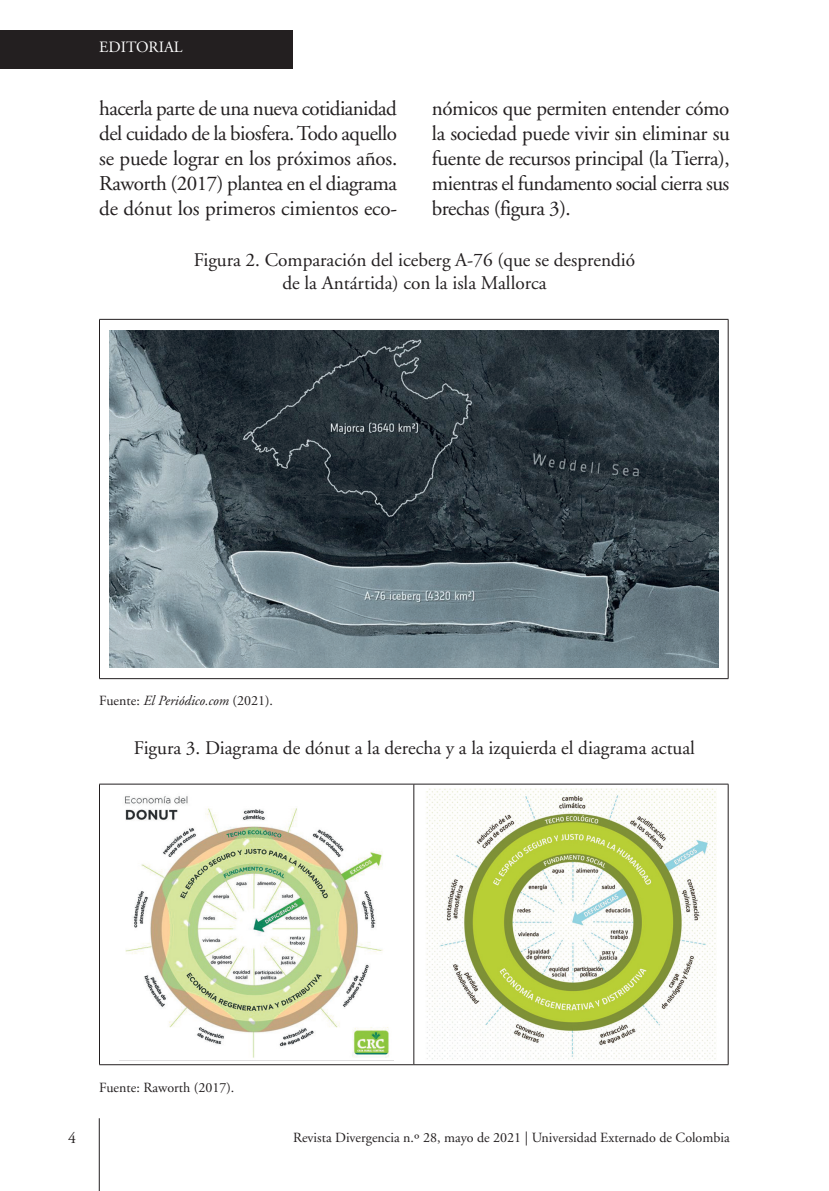
<style>
.page{position:relative;width:829px;height:1191px;background:#fff}
.page>*{position:absolute;margin:0;border:0;box-sizing:border-box;transform-origin:0 0}
.t1{font:21px/25.2px "Adobe Garamond";letter-spacing:-.025em;color:#231f20;text-align:justify}
.t2{font:19.25px/23.1px "Adobe Garamond";color:#231f20;text-align:center}
.t3{font:15.75px "Adobe Garamond";color:#fff}
.t4{font:15.75px "Adobe Garamond";color:#231f20}
.t5{font:14px "Adobe Garamond";color:#231f20}
.t6{font:italic 14px "Adobe Garamond";color:#231f20}
.s1{font-style:normal}
</style>
<div class="page">
<hr style="left:99px;top:1118px;width:1px;height:73px;background:#231f20">
<div style="left:0;top:30px;width:293px;height:39px;background:#231f20"></div>
<hr style="left:99px;top:319px;width:629px;height:1px;background:#231f20">
<hr style="left:99px;top:319px;width:1px;height:359px;background:#231f20">
<hr style="left:727px;top:319px;width:1px;height:359px;background:#231f20">
<hr style="left:99px;top:678px;width:629px;height:1px;background:#231f20">
<img style="left:109px;top:330px;width:609px;height:338px">
<hr style="left:99px;top:784px;width:315px;height:1px;background:#231f20">
<hr style="left:99px;top:784px;width:1px;height:280px;background:#231f20">
<hr style="left:414px;top:784px;width:314px;height:1px;background:#231f20">
<hr style="left:413px;top:784px;width:1px;height:280px;background:#231f20">
<hr style="left:727px;top:784px;width:1px;height:280px;background:#231f20">
<hr style="left:99px;top:1064px;width:315px;height:1px;background:#231f20">
<hr style="left:414px;top:1064px;width:314px;height:1px;background:#231f20">
<img style="left:125px;top:796px;width:264px;height:262px">
<img style="left:426px;top:788px;width:290px;height:272px">
<p class="t3" style="left:99px;top:39px;width:85px">EDITORIAL</p>
<p class="t1" style="left:99px;top:96px;width:299px">hacerla parte de una nueva cotidianidad del cuidado de la biosfera. Todo aquello se puede lograr en los próximos años.<br>Raworth (2017) plantea en el diagrama de dónut los primeros cimientos eco-</p>
<p class="t1" style="left:432px;top:96px;width:299px">nómicos que permiten entender cómo la sociedad puede vivir sin eliminar su fuente de recursos principal (la Tierra), mientras el fundamento social cierra sus brechas (figura 3).</p>
<p class="t2" style="left:194px;top:249px;width:443px">Figura 2. Comparación del iceberg A-76 (que se desprendió de la Antártida) con la isla Mallorca</p>
<p class="t6" style="left:99px;top:693px;width:175px"><span class="s1">Fuente:</span> El Periódico.com <span class="s1">(2021).</span></p>
<p class="t2" style="left:134px;top:736px;width:562px">Figura 3. Diagrama de dónut a la derecha y a la izquierda el diagrama actual</p>
<p class="t4" style="left:68px;top:1129px;width:9px">4</p>
<p class="t5" style="left:99px;top:1079px;width:137px">Fuente: Raworth (2017).</p>
<p class="t5" style="left:293px;top:1130px;width:438px">Revista Divergencia n.º 28, mayo de 2021 | Universidad Externado de Colombia</p>
</div>
